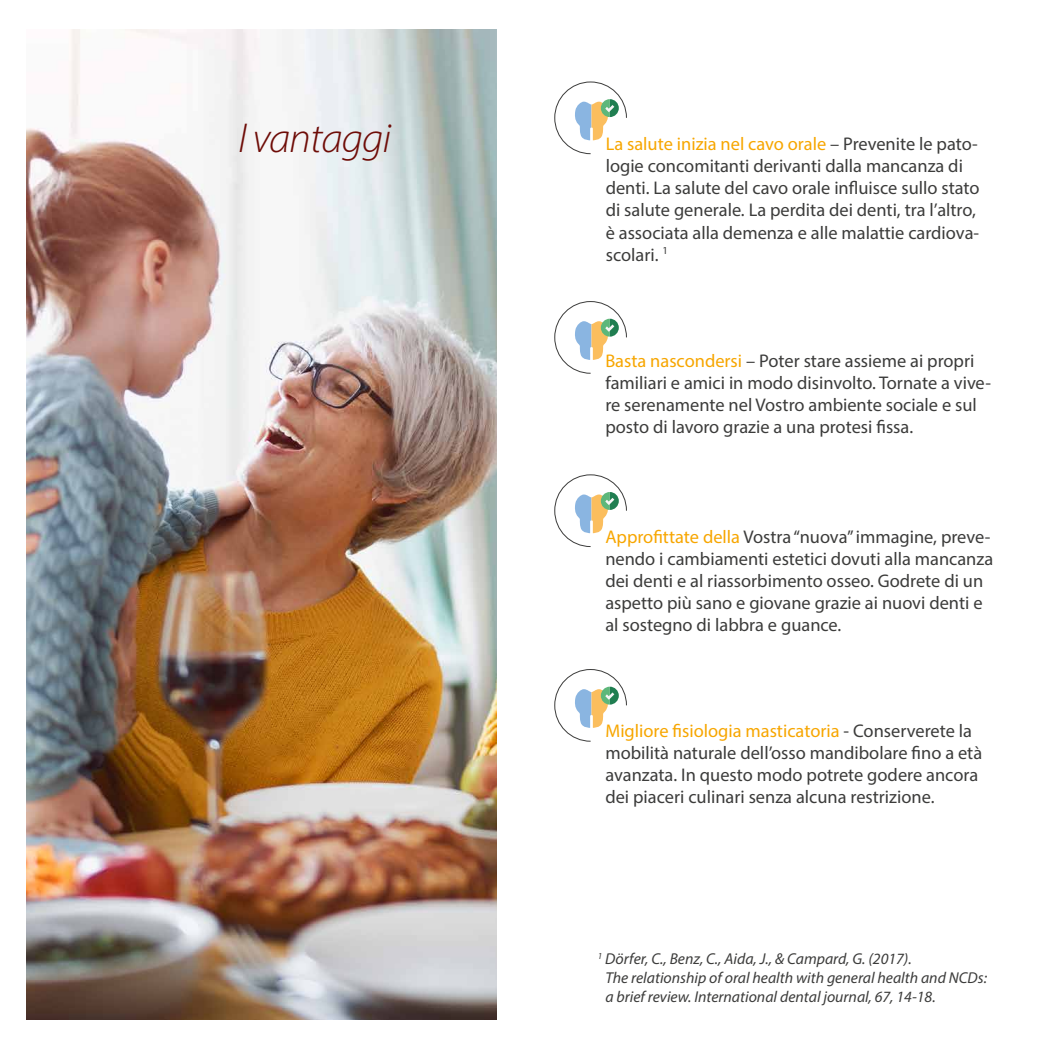
<style>
.page{position:relative;width:1042px;height:1042px;background:#fff}
.page>*{position:absolute;margin:0;border:0;box-sizing:border-box;transform-origin:0 0}
.t1{font:italic 300 42px "Myriad Pro";letter-spacing:-.02em;color:#6e0c07}
.t2{font:18.38px/22.1px "Myriad Pro";color:#3c3c3b}
.t3{font:italic 15.75px/18.9px "Myriad Pro";color:#3c3c3b}
.s1{color:#f7a600}
</style>
<div class="page">
<img style="left:26px;top:30px;width:470px;height:989px">
<svg style="left:554px;top:669px;width:73px;height:72px"></svg>
<svg style="left:554px;top:474px;width:73px;height:73px"></svg>
<svg style="left:554px;top:301px;width:73px;height:72px"></svg>
<svg style="left:554px;top:82px;width:73px;height:72px"></svg>
<h1 class="t1" style="left:238px;top:113px;width:154px">I vantaggi</h1>
<p class="t2" style="left:606px;top:133px;width:375px"><span class="s1">La salute inizia nel cavo orale</span> – Prevenite le pato&shy;logie concomitanti derivanti dalla mancanza di denti. La salute del cavo orale influisce sullo stato di salute generale. La perdita dei denti, tra l’altro, è associata alla demenza e alle malattie cardiova&shy;scolari. <sup>1</sup></p>
<p class="t2" style="left:605px;top:349px;width:387px"><span class="s1">Basta nascondersi</span> – Poter stare assieme ai propri familiari e amici in modo disinvolto. Tornate a vive&shy;re serenamente nel Vostro ambiente sociale e sul posto di lavoro grazie a una protesi fissa.</p>
<p class="t2" style="left:605px;top:525px;width:389px"><span class="s1">Approfittate della</span> Vostra “nuova” immagine, preve&shy;nendo i cambiamenti estetici dovuti alla mancanza dei denti e al riassorbimento osseo. Godrete di un aspetto più sano e giovane grazie ai nuovi denti e al sostegno di labbra e guance.</p>
<p class="t2" style="left:605px;top:720px;width:378px"><span class="s1">Migliore fisiologia masticatoria</span> - Conserverete la mobilità naturale dell’osso mandibolare fino a età avanzata. In questo modo potrete godere ancora dei piaceri culinari senza alcuna restrizione.</p>
<p class="t3" style="left:605px;top:949px;width:383px;text-indent:-7px"><sup>1</sup> Dörfer, C., Benz, C., Aida, J., &amp; Campard, G. (2017).<br>The relationship of oral health with general health and NCDs: a brief review. International dental journal, 67, 14-18.</p>
</div>
